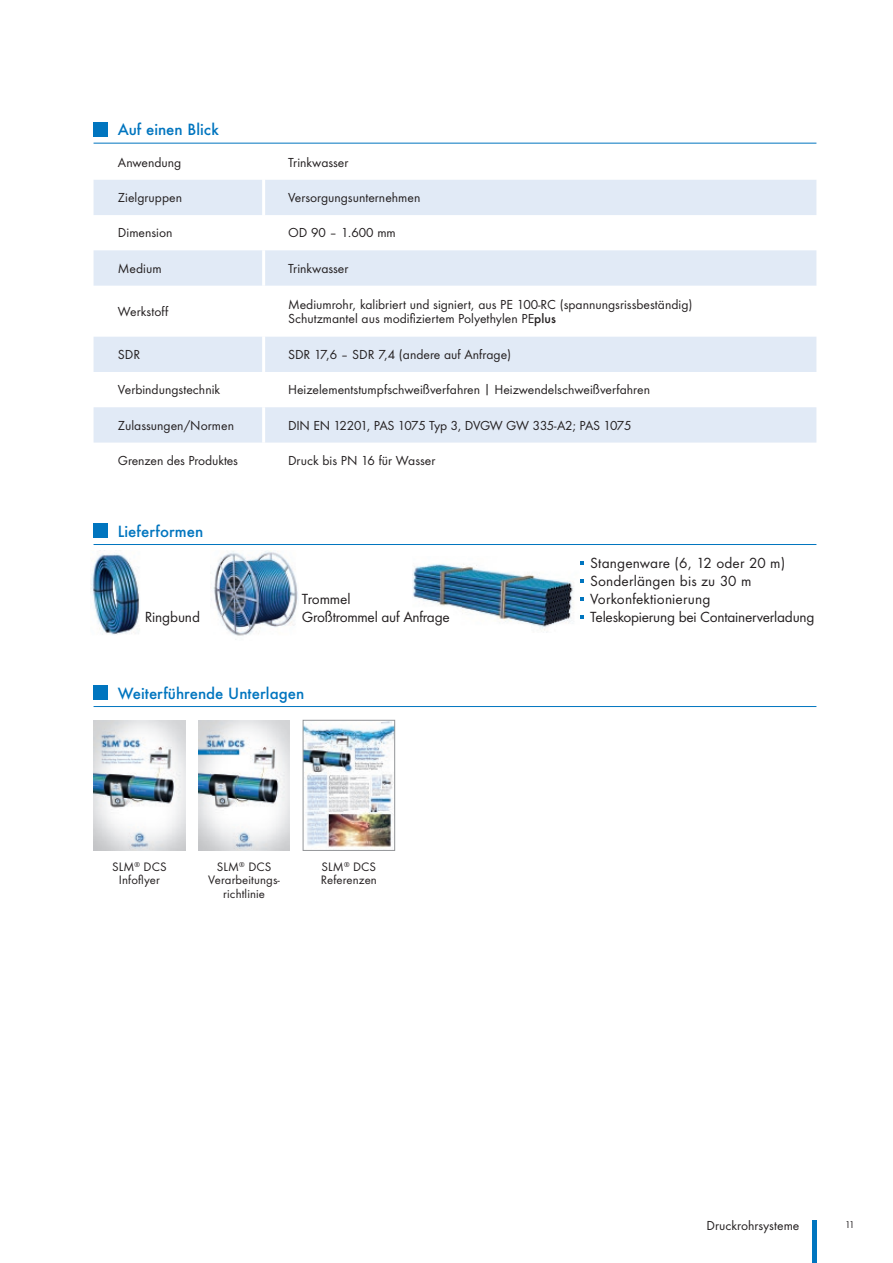
<style>
.page{position:relative;width:893px;height:1263px;background:#fff}
.page>*{position:absolute;margin:0;border:0;box-sizing:border-box;transform-origin:0 0}
.t1{font:500 15px "Futura ND";color:#0075bf}
.t2{font:13.5px/18px "Futura ND";letter-spacing:.01em;color:#231f20}
.t3{font:13.5px "Futura ND";letter-spacing:-.01em;color:#231f20}
.t4{font:12px/14.4px "Futura ND";color:#231f20}
.t5{font:12px "Futura ND";letter-spacing:-.025em;color:#231f20}
.t6{font:11.25px/13.5px "Futura ND";letter-spacing:.01em;color:#231f20;text-align:center}
.t7{font:9px "Futura ND";color:#231f20}
.s1{font-weight:500}
</style>
<div class="page">
<hr style="left:812px;top:1220px;width:4px;height:43px;background:#0075bf">
<svg style="left:94px;top:180px;width:722px;height:263px;fill:#e1eaf6"></svg>
<hr style="left:262px;top:180px;width:3px;height:35px;background:#fff">
<hr style="left:262px;top:215px;width:3px;height:35px;background:#fff">
<hr style="left:262px;top:250px;width:3px;height:36px;background:#fff">
<hr style="left:262px;top:286px;width:3px;height:51px;background:#fff">
<hr style="left:262px;top:337px;width:3px;height:35px;background:#fff">
<hr style="left:262px;top:372px;width:3px;height:35px;background:#fff">
<hr style="left:262px;top:407px;width:3px;height:36px;background:#fff">
<hr style="left:94px;top:143px;width:722px;height:1px;background:#0075bf">
<div style="left:94px;top:122px;width:14px;height:15px;background:#0075bf"></div>
<img style="left:412px;top:563px;width:162px;height:68px">
<img style="left:91px;top:553px;width:49px;height:82px">
<img style="left:211px;top:550px;width:88px;height:86px">
<div style="left:94px;top:523px;width:14px;height:15px;background:#0075bf"></div>
<div style="left:94px;top:685px;width:14px;height:15px;background:#0075bf"></div>
<svg style="left:580px;top:562px;width:4px;height:3px"></svg>
<svg style="left:580px;top:580px;width:4px;height:3px"></svg>
<svg style="left:580px;top:598px;width:4px;height:3px"></svg>
<svg style="left:580px;top:616px;width:4px;height:3px"></svg>
<img style="left:94px;top:720px;width:91px;height:130px">
<img style="left:198px;top:720px;width:92px;height:130px">
<hr style="left:94px;top:706px;width:722px;height:1px;background:#0075bf">
<hr style="left:94px;top:544px;width:722px;height:1px;background:#0075bf">
<img style="left:305px;top:722px;width:88px;height:127px">
<div style="left:303px;top:720px;width:92px;height:131px;border:1px solid #939598"></div>
<p class="t1" style="left:118px;top:120px;width:103px">Auf einen Blick</p>
<p class="t4" style="left:118px;top:155px;width:65px">Anwendung</p>
<p class="t4" style="left:288px;top:155px;width:62px">Trinkwasser</p>
<p class="t4" style="left:118px;top:191px;width:66px">Zielgruppen</p>
<p class="t4" style="left:288px;top:191px;width:134px">Versorgungsunternehmen</p>
<p class="t4" style="left:118px;top:226px;width:56px">Dimension</p>
<p class="t4" style="left:288px;top:226px;width:109px">OD 90 – 1.600 mm</p>
<p class="t4" style="left:118px;top:261px;width:45px">Medium</p>
<p class="t4" style="left:288px;top:261px;width:62px">Trinkwasser</p>
<p class="t4" style="left:118px;top:304px;width:52px">Werkstoff</p>
<p class="t4" style="left:288px;top:297px;width:406px">Mediumrohr, kalibriert und signiert, aus PE 100-RC (spannungsrissbeständig)<br>Schutzmantel aus modifiziertem Polyethylen PE<span class="s1">plus</span></p>
<p class="t4" style="left:118px;top:347px;width:24px">SDR</p>
<p class="t4" style="left:288px;top:347px;width:225px">SDR 17,6 – SDR 7,4 (andere auf Anfrage)</p>
<p class="t4" style="left:118px;top:383px;width:104px">Verbindungstechnik</p>
<p class="t4" style="left:288px;top:383px;width:363px">Heizelementstumpfschweißverfahren | Heizwendelschweißverfahren</p>
<p class="t4" style="left:118px;top:418px;width:118px">Zulassungen/Normen</p>
<p class="t5" style="left:288px;top:417px;width:345px">DIN EN 12201, PAS 1075 Typ 3, DVGW GW 335-A2; PAS 1075</p>
<p class="t4" style="left:118px;top:453px;width:122px">Grenzen des Produktes</p>
<p class="t4" style="left:288px;top:453px;width:149px">Druck bis PN 16 für Wasser</p>
<p class="t1" style="left:118px;top:521px;width:87px">Lieferformen</p>
<p class="t3" style="left:302px;top:590px;width:50px">Trommel</p>
<p class="t3" style="left:145px;top:608px;width:57px">Ringbund</p>
<p class="t3" style="left:302px;top:608px;width:149px">Großtrommel auf Anfrage</p>
<p class="t1" style="left:118px;top:683px;width:188px">Weiterführende Unterlagen</p>
<p class="t6" style="left:112px;top:860px;width:56px">SLM<sup>®</sup> DCS<br>Infoflyer</p>
<p class="t6" style="left:208px;top:860px;width:73px">SLM<sup>®</sup> DCS<br>Verarbeitungs&shy;richtlinie</p>
<p class="t6" style="left:321px;top:860px;width:58px;text-align:left">SLM<sup>®</sup> DCS<br>Referenzen</p>
<p class="t2" style="left:590px;top:554px;width:226px">Stangenware (6, 12 oder 20 m)<br>Sonderlängen bis zu 30 m<br>Vorkonfektionierung<br>Teleskopierung bei Containerverladung</p>
<p class="t4" style="left:706px;top:1218px;width:94px">Druckrohrsysteme</p>
<p class="t7" style="left:845px;top:1218px;width:11px">11</p>
</div>
